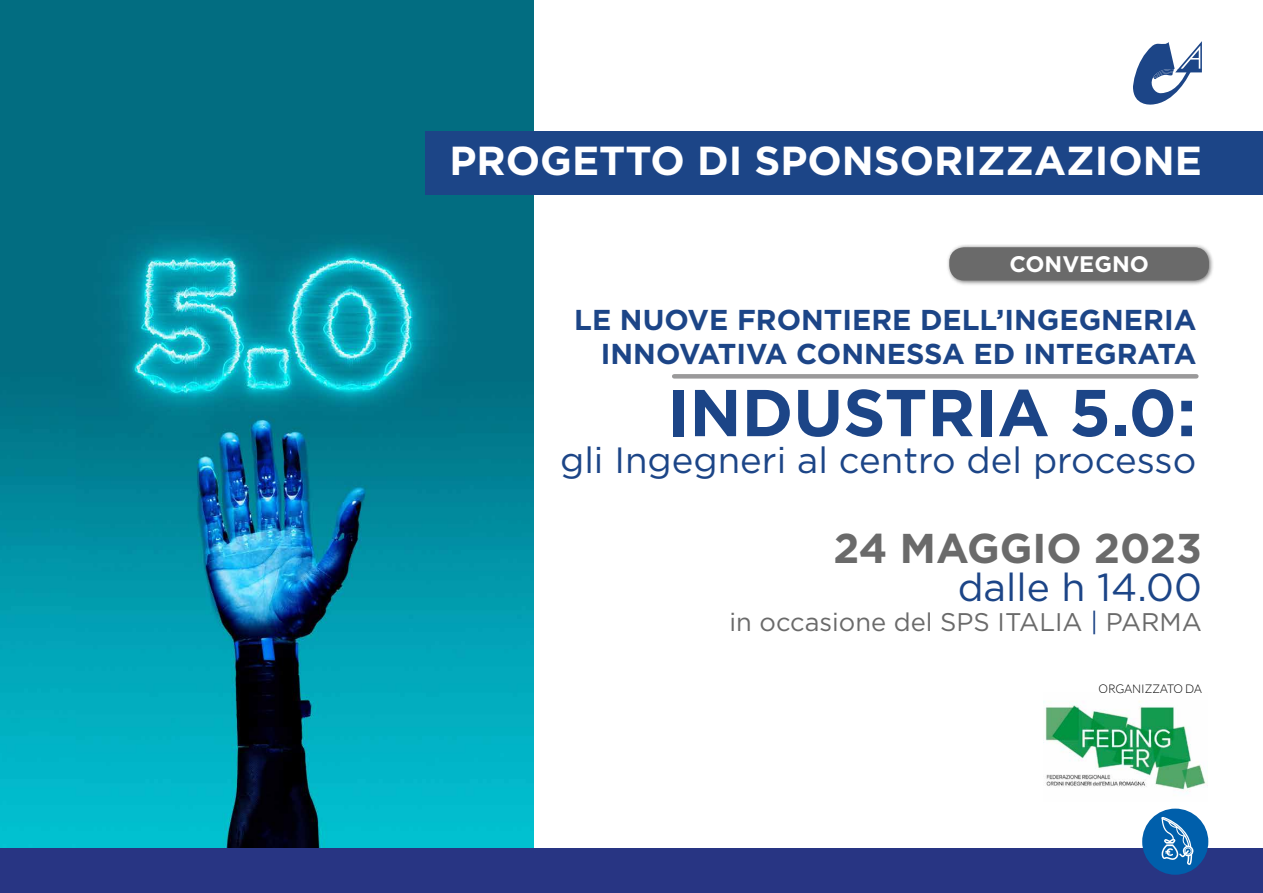
<style>
.page{position:relative;width:1263px;height:893px;background:#fff}
.page>*{position:absolute;margin:0;border:0;box-sizing:border-box;transform-origin:0 0}
.t1{font:700 66px "Gotham";color:#1c4587}
.t2{font:700 41.7px "Gotham";color:#6a6a6a}
.t3{font:700 40.5px "Gotham";color:#fff}
.t4{font:39px "Gotham";color:#1c4587}
.t5{font:36.45px "Gotham";color:#1c4587}
.t6{font:700 28.8px/34.5px "Gotham";color:#1c4587;text-align:right}
.t7{font:25.5px "Gotham";color:#6a6a6a}
.t8{font:700 22.5px "Gotham";color:#fff}
.t9{font:300 12px "Lato";color:#000}
.s1{color:#1c4587}
</style>
<div class="page">
<div style="left:0;top:0;width:534px;height:893px;background:#026d81"></div>
<img style="left:0;top:237px;width:534px;height:611px">
<img style="left:1043px;top:701px;width:163px;height:93px">
<div style="left:0;top:848px;width:1263px;height:45px;background:#283583"></div>
<div style="left:425px;top:131px;width:838px;height:64px;background:#1c4587"></div>
<svg style="left:1133px;top:41px;width:69px;height:64px"></svg>
<div style="left:1142px;top:809px;width:66px;height:66px;background:#005fab;border-radius:50%"></div>
<svg style="left:1161px;top:817px;width:32px;height:48px"></svg>
<div style="left:946px;top:244px;width:269px;height:42px;background:#000;opacity:.55"></div>
<div style="left:949px;top:247px;width:260px;height:34px;background:#6a6a6a;border-radius:15px"></div>
<div style="left:674px;top:374px;width:522px;height:5px;background:#9a999a"></div>
<h3 class="t3" style="left:449px;top:134px;width:754px">PROGETTO DI SPONSORIZZAZIONE</h3>
<p class="t8" style="left:1009px;top:249px;width:141px">CONVEGNO</p>
<p class="t6" style="left:574px;top:302px;width:624px">LE NUOVE FRONTIERE DELL’INGEGNERIA<br>INNOVATIVA CONNESSA ED INTEGRATA</p>
<h1 class="t1" style="left:667px;top:369px;width:531px">INDUSTRIA 5.0:</h1>
<p class="t5" style="left:560px;top:436px;width:638px">gli Ingegneri al centro del processo</p>
<h2 class="t2" style="left:833px;top:521px;width:370px">24 MAGGIO 2023</h2>
<h3 class="t4" style="left:958px;top:562px;width:246px">dalle h 14.00</h3>
<p class="t7" style="left:729px;top:606px;width:474px">in occasione del SPS ITALIA <span class="s1">|</span> PARMA</p>
<p class="t9" style="left:1098px;top:682px;width:105px">ORGANIZZATO DA</p>
</div>
